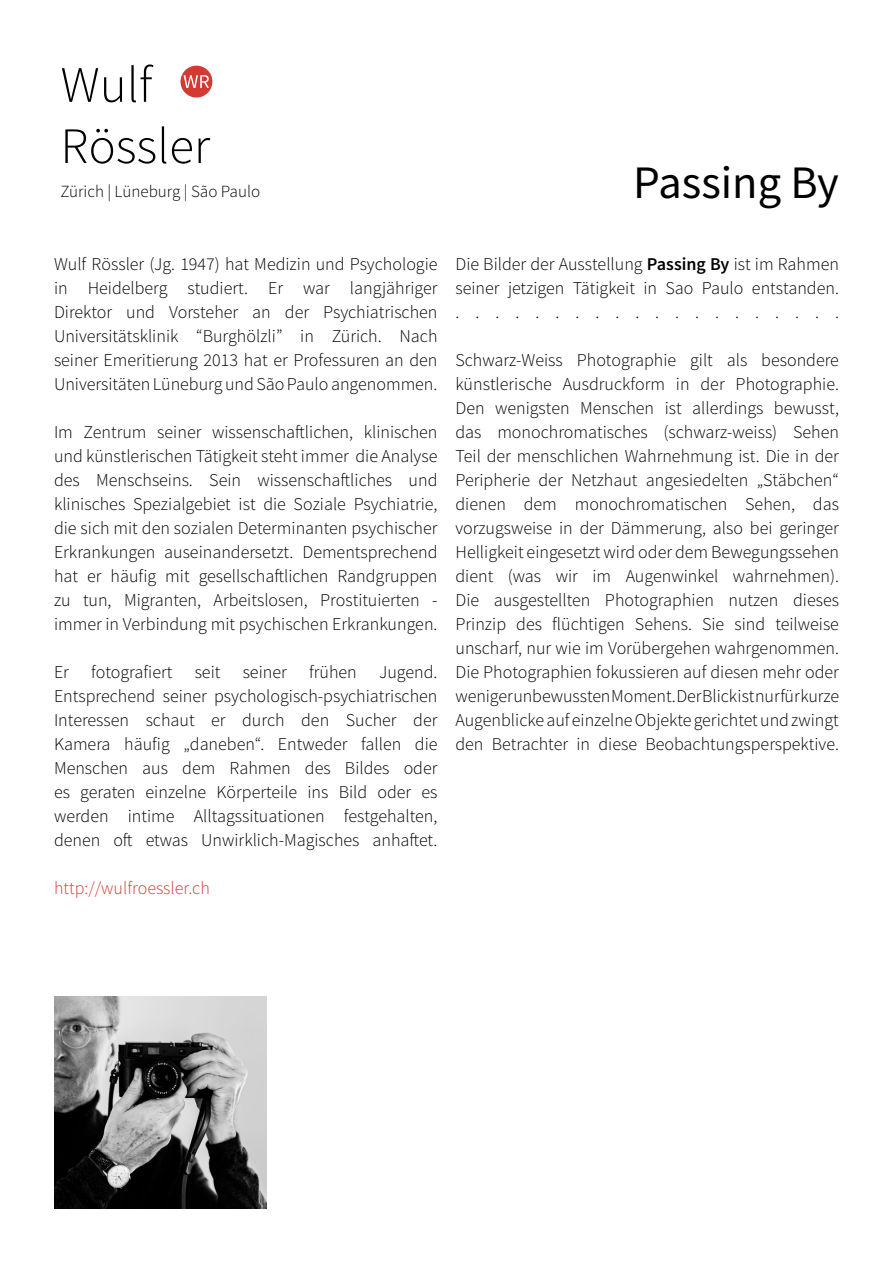
<style>
.page{position:relative;width:893px;height:1263px;background:#fff}
.page>*{position:absolute;margin:0;border:0;box-sizing:border-box;transform-origin:0 0}
.t1{font:300 51px/61.2px "Source Sans Pro";color:#000}
.t2{font:46.5px "Source Sans Pro";color:#000}
.t3{font:300 18px/24px "Source Sans Pro";color:#000;text-align:justify}
.t4{font:300 18px "Source Sans Pro";color:#d43a33}
.t5{font:300 16.95px "Source Sans Pro";color:#000}
.s1{font-weight:600}
</style>
<div class="page">
<img style="left:54px;top:996px;width:213px;height:213px">
<div style="left:180px;top:66px;width:32px;height:32px;background:#d33a33;border-radius:50%"></div>
<svg style="left:184px;top:75px;width:25px;height:13px"></svg>
<h1 class="t1" style="left:60px;top:55px;width:151px">Wulf<br>Rössler</h1>
<p class="t5" style="left:60px;top:182px;width:201px">Zürich | Lüneburg | São Paulo</p>
<h2 class="t2" style="left:633px;top:154px;width:207px">Passing By</h2>
<p class="t3" style="left:54px;top:252px;width:385px">Wulf Rössler (Jg. 1947) hat Medizin und Psychologie in Heidelberg studiert. Er war langjähriger Direktor und Vorsteher an der Psychiatrischen Universitätsklinik “Burghölzli” in Zürich. Nach seiner Emeritierung 2013 hat er Professuren an den Universitäten Lüneburg und São Paulo angenommen.</p>
<p class="t3" style="left:54px;top:420px;width:385px">Im Zentrum seiner wissenschaftlichen, klinischen und künstlerischen Tätigkeit steht immer die Analyse des Menschseins. Sein wissenschaftliches und klinisches Spezialgebiet ist die Soziale Psychiatrie, die sich mit den sozialen Determinanten psychischer Erkrankungen auseinandersetzt. Dementsprechend hat er häufig mit gesellschaftlichen Randgruppen zu tun, Migranten, Arbeitslosen, Prostituierten - immer in Verbindung mit psychischen Erkrankungen.</p>
<p class="t3" style="left:54px;top:660px;width:385px">Er fotografiert seit seiner frühen Jugend.<br>Entsprechend seiner psychologisch-psychiatrischen Interessen schaut er durch den Sucher der Kamera häufig „daneben“. Entweder fallen die Menschen aus dem Rahmen des Bildes oder es geraten einzelne Körperteile ins Bild oder es werden intime Alltagssituationen festgehalten, denen oft etwas Unwirklich-Magisches anhaftet.</p>
<p class="t4" style="left:54px;top:877px;width:157px">http://wulfroessler.ch</p>
<p class="t3" style="left:455px;top:252px;width:385px">Die Bilder der Ausstellung <span class="s1">Passing By</span> ist im Rahmen seiner jetzigen Tätigkeit in Sao Paulo entstanden. ....................</p>
<p class="t3" style="left:455px;top:348px;width:385px">Schwarz-Weiss Photographie gilt als besondere künstlerische Ausdruckform in der Photographie.<br>Den wenigsten Menschen ist allerdings bewusst, das monochromatisches (schwarz-weiss) Sehen Teil der menschlichen Wahrnehmung ist. Die in der Peripherie der Netzhaut angesiedelten „Stäbchen“ dienen dem monochromatischen Sehen, das vorzugsweise in der Dämmerung, also bei geringer Helligkeit eingesetzt wird oder dem Bewegungssehen dient (was wir im Augenwinkel wahrnehmen).<br>Die ausgestellten Photographien nutzen dieses Prinzip des flüchtigen Sehens. Sie sind teilweise unscharf, nur wie im Vorübergehen wahrgenommen.<br>Die Photographien fokussieren auf diesen mehr oder weniger unbewussten Moment. Der Blick ist nur für kurze Augenblicke auf einzelne Objekte gerichtet und zwingt den Betrachter in diese Beobachtungsperspektive.</p>
</div>
